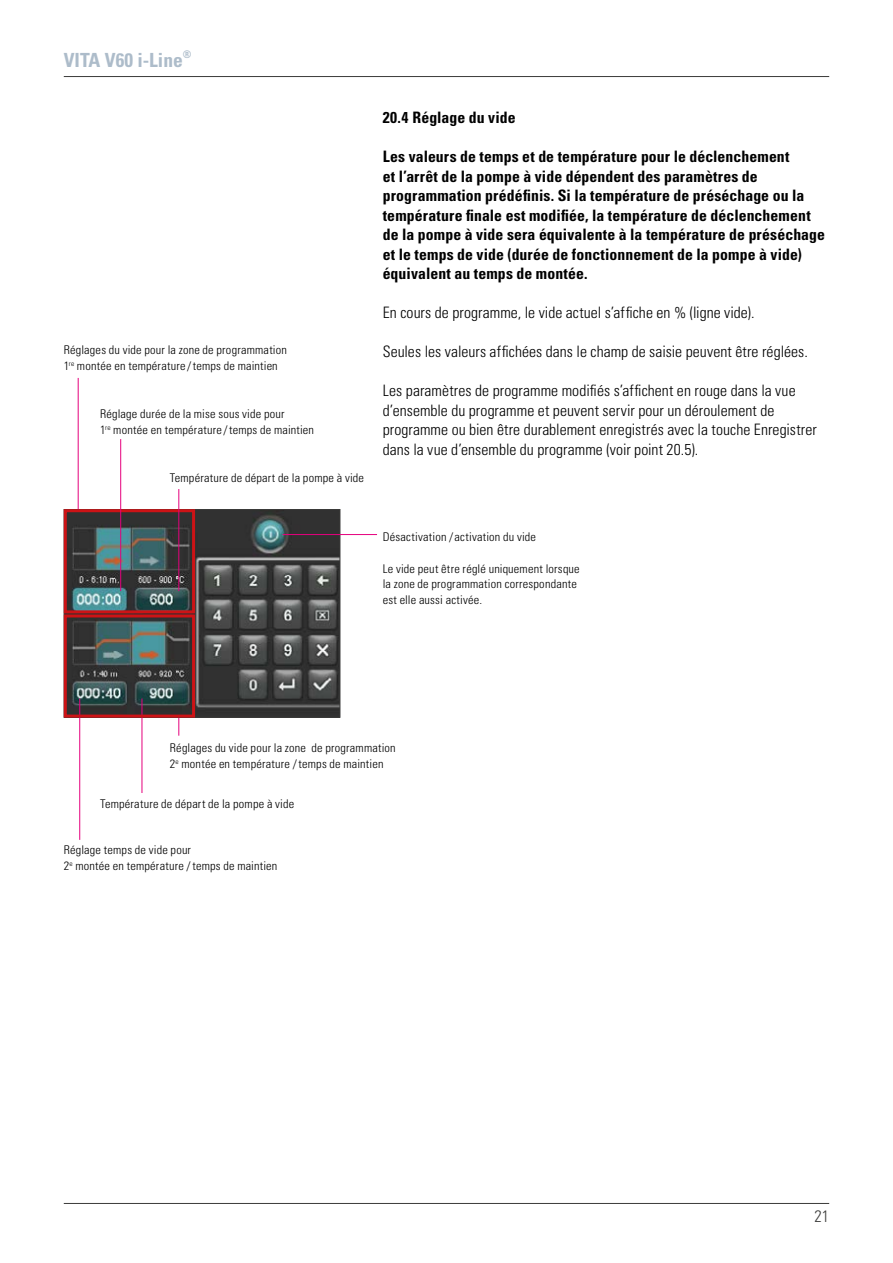
<style>
.page{position:relative;width:893px;height:1263px;background:#fff}
.page>*{position:absolute;margin:0;border:0;box-sizing:border-box;transform-origin:0 0}
.t1{font:700 condensed 19.5px "Univers LT";color:#adbcca}
.t2{font:300 condensed 16.5px "Univers LT";color:#3b3b3a}
.t3{font:700 condensed 15.75px/19.5px "Univers LT";letter-spacing:.005em;color:#000}
.t4{font:300 condensed 15.75px/19.5px "Univers LT";letter-spacing:.005em;color:#000}
.t5{font:300 condensed 12px/15.8px "Univers LT";letter-spacing:.015em;color:#000}
</style>
<div class="page">
<hr style="left:64px;top:1203px;width:765px;height:1px;background:#3b3b3a">
<hr style="left:64px;top:76px;width:765px;height:1px;background:#3b3b3a">
<img style="left:66px;top:511px;width:272px;height:205px">
<hr style="left:283px;top:534px;width:94px;height:1px;background:#e5007d">
<div style="left:64px;top:509px;width:131px;height:104px;border:3px solid #cd1316"></div>
<hr style="left:78px;top:378px;width:1px;height:131px;background:#e5007d">
<hr style="left:120px;top:439px;width:1px;height:152px;background:#e5007d">
<hr style="left:179px;top:489px;width:1px;height:102px;background:#e5007d">
<hr style="left:79px;top:699px;width:1px;height:141px;background:#e5007d">
<hr style="left:142px;top:698px;width:1px;height:95px;background:#e5007d">
<svg style="left:179px;top:718px;width:1px;height:18px"></svg>
<div style="left:64px;top:614px;width:131px;height:104px;border:3px solid #cd1316"></div>
<h1 class="t1" style="left:64px;top:48px;width:129px">VITA V60 i-Line<sup>®</sup></h1>
<p class="t5" style="left:64px;top:342px;width:225px">Réglages du vide pour la zone de programmation<br>1<sup>re</sup> montée en température/ temps de maintien</p>
<p class="t5" style="left:100px;top:406px;width:216px">Réglage durée de la mise sous vide pour<br>1<sup>re</sup> montée en température/ temps de maintien</p>
<p class="t5" style="left:170px;top:469px;width:196px">Température de départ de la pompe à vide</p>
<h3 class="t3" style="left:383px;top:108px;width:134px">20.4 Réglage du vide</h3>
<p class="t3" style="left:383px;top:147px;width:444px">Les valeurs de temps et de température pour le déclenchement<br>et l’arrêt de la pompe à vide dépendent des paramètres de programmation prédéfinis. Si la température de préséchage ou la température finale est modifiée, la température de déclenchement de la pompe à vide sera équivalente à la température de préséchage et le temps de vide (durée de fonctionnement de la pompe à vide) équivalent au temps de montée.</p>
<h3 class="t4" style="left:383px;top:303px;width:373px">En cours de programme, le vide actuel s’affiche en % (ligne vide).</h3>
<h3 class="t4" style="left:383px;top:342px;width:427px">Seules les valeurs affichées dans le champ de saisie peuvent être réglées.</h3>
<p class="t4" style="left:383px;top:381px;width:436px">Les paramètres de programme modifiés s’affichent en rouge dans la vue d’ensemble du programme et peuvent servir pour un déroulement de programme ou bien être durablement enregistrés avec la touche Enregistrer dans la vue d’ensemble du programme (voir point 20.5).</p>
<p class="t5" style="left:383px;top:529px;width:155px">Désactivation /activation du vide</p>
<p class="t5" style="left:383px;top:561px;width:199px">Le vide peut être réglé uniquement lorsque la zone de programmation correspondante est elle aussi activée.</p>
<p class="t5" style="left:170px;top:740px;width:227px">Réglages du vide pour la zone de programmation<br>2<sup>e</sup> montée en température / temps de maintien</p>
<p class="t5" style="left:100px;top:796px;width:196px">Température de départ de la pompe à vide</p>
<p class="t5" style="left:64px;top:842px;width:215px">Réglage temps de vide pour<br>2<sup>e</sup> montée en température / temps de maintien</p>
<h2 class="t2" style="left:814px;top:1206px;width:16px">21</h2>
</div>
